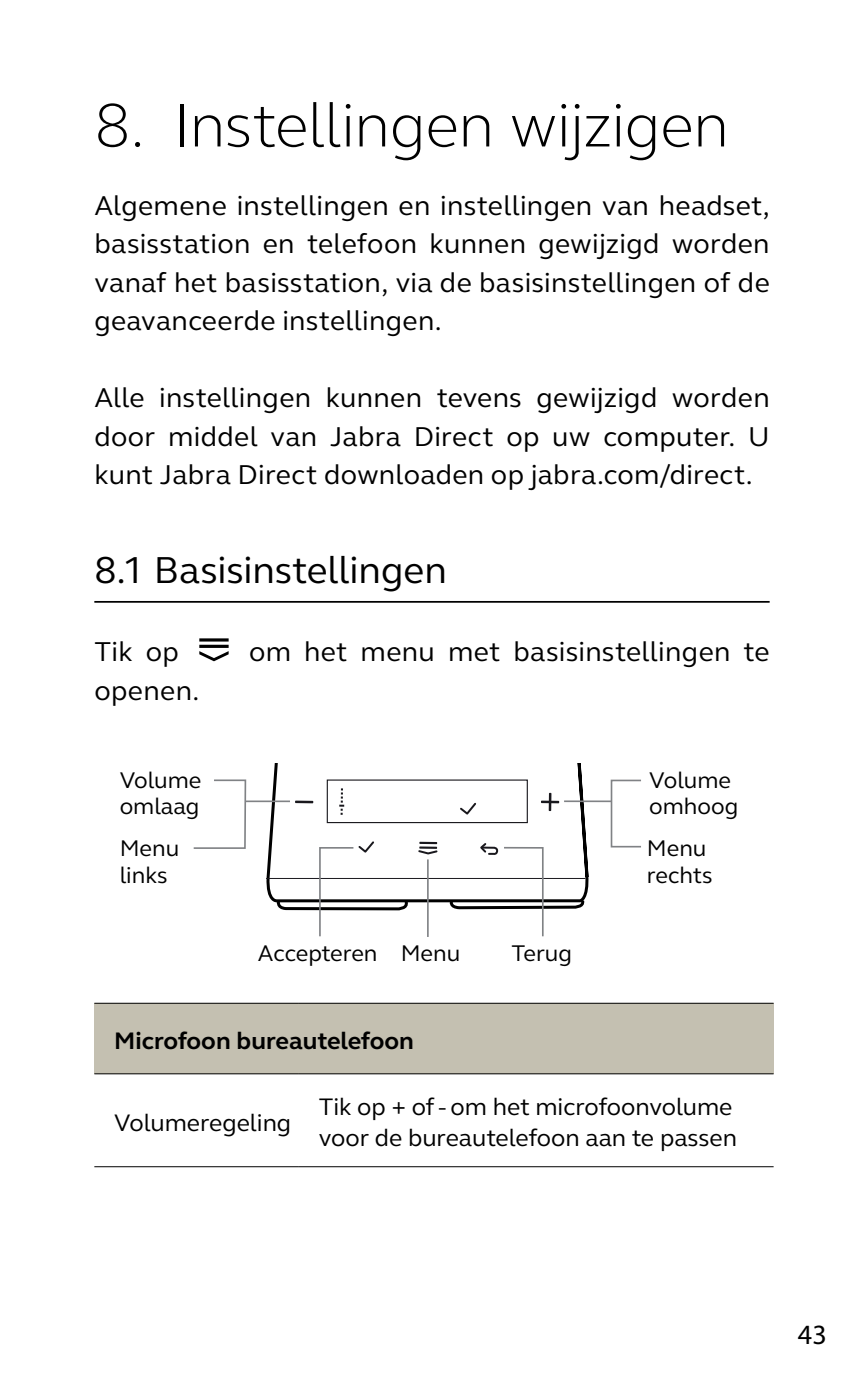
<style>
.page{position:relative;width:864px;height:1389px;background:#fff}
.page>*{position:absolute;margin:0;border:0;box-sizing:border-box;transform-origin:0 0}
.t1{font:300 63px "GN Elliot";letter-spacing:-.01em;color:#000}
.t2{font:38.5px "GN Elliot";color:#000}
.t3{font:28px/38.5px "GN Elliot";letter-spacing:.015em;color:#000;text-align:justify}
.t4{font:28px "Myriad Pro";color:#000}
.t5{font:24.5px/31.5px "GN Elliot";color:#000}
.t6{font:700 24.5px "GN Elliot";color:#000}
.t7{font:23.45px/26.6px "GN Elliot";color:#000}
</style>
<div class="page">
<hr style="left:94px;top:601px;width:675px;height:2px;background:#000">
<svg style="left:199px;top:638px;width:29px;height:23px"></svg>
<svg style="left:193px;top:779px;width:54px;height:70px"></svg>
<div style="left:610px;top:780px;width:31px;height:67px;border:2px solid #808285"></div>
<hr style="left:564px;top:800px;width:47px;height:2px;background:#808285">
<svg style="left:265px;top:764px;width:325px;height:173px"></svg>
<hr style="left:245px;top:801px;width:45px;height:1px;background:#808285">
<div style="left:94px;top:1003px;width:679px;height:71px;background:#c4c0b1"></div>
<hr style="left:94px;top:1003px;width:205px;height:1px;background:#000">
<hr style="left:299px;top:1003px;width:474px;height:1px;background:#000">
<hr style="left:94px;top:1073px;width:205px;height:1px;background:#000">
<hr style="left:94px;top:1166px;width:205px;height:1px;background:#000">
<hr style="left:299px;top:1166px;width:474px;height:1px;background:#000">
<hr style="left:299px;top:1073px;width:474px;height:1px;background:#000">
<h1 class="t1" style="left:94px;top:83px;width:636px">8. Instellingen wijzigen</h1>
<p class="t3" style="left:94px;top:185px;width:676px">Algemene instellingen en instellingen van headset, basisstation en telefoon kunnen gewijzigd worden vanaf het basisstation, via de basisinstellingen of de geavanceerde instellingen.</p>
<p class="t3" style="left:94px;top:378px;width:676px">Alle instellingen kunnen tevens gewijzigd worden door middel van Jabra Direct op uw computer. U kunt Jabra Direct downloaden op jabra.com/direct.</p>
<h2 class="t2" style="left:94px;top:544px;width:354px">8.1 Basisinstellingen</h2>
<p class="t3" style="left:94px;top:632px;width:86px">Tik op</p>
<p class="t3" style="left:249px;top:632px;width:522px">om het menu met basisinstellingen te</p>
<p class="t3" style="left:94px;top:670px;width:106px">openen.</p>
<p class="t7" style="left:120px;top:766px;width:83px">Volume omlaag</p>
<p class="t7" style="left:649px;top:766px;width:90px">Volume omhoog</p>
<p class="t7" style="left:646px;top:834px;width:67px">Menu rechts</p>
<p class="t7" style="left:120px;top:834px;width:61px">Menu links</p>
<p class="t7" style="left:258px;top:939px;width:204px">Accepteren Menu</p>
<p class="t7" style="left:511px;top:939px;width:62px">Terug</p>
<p class="t6" style="left:114px;top:1024px;width:301px">Microfoon bureautelefoon</p>
<p class="t5" style="left:114px;top:1106px;width:178px">Volumeregeling</p>
<p class="t5" style="left:318px;top:1090px;width:419px">Tik op + of - om het microfoonvolume voor de bureautelefoon aan te passen</p>
<p class="t4" style="left:797px;top:1317px;width:30px">43</p>
</div>
